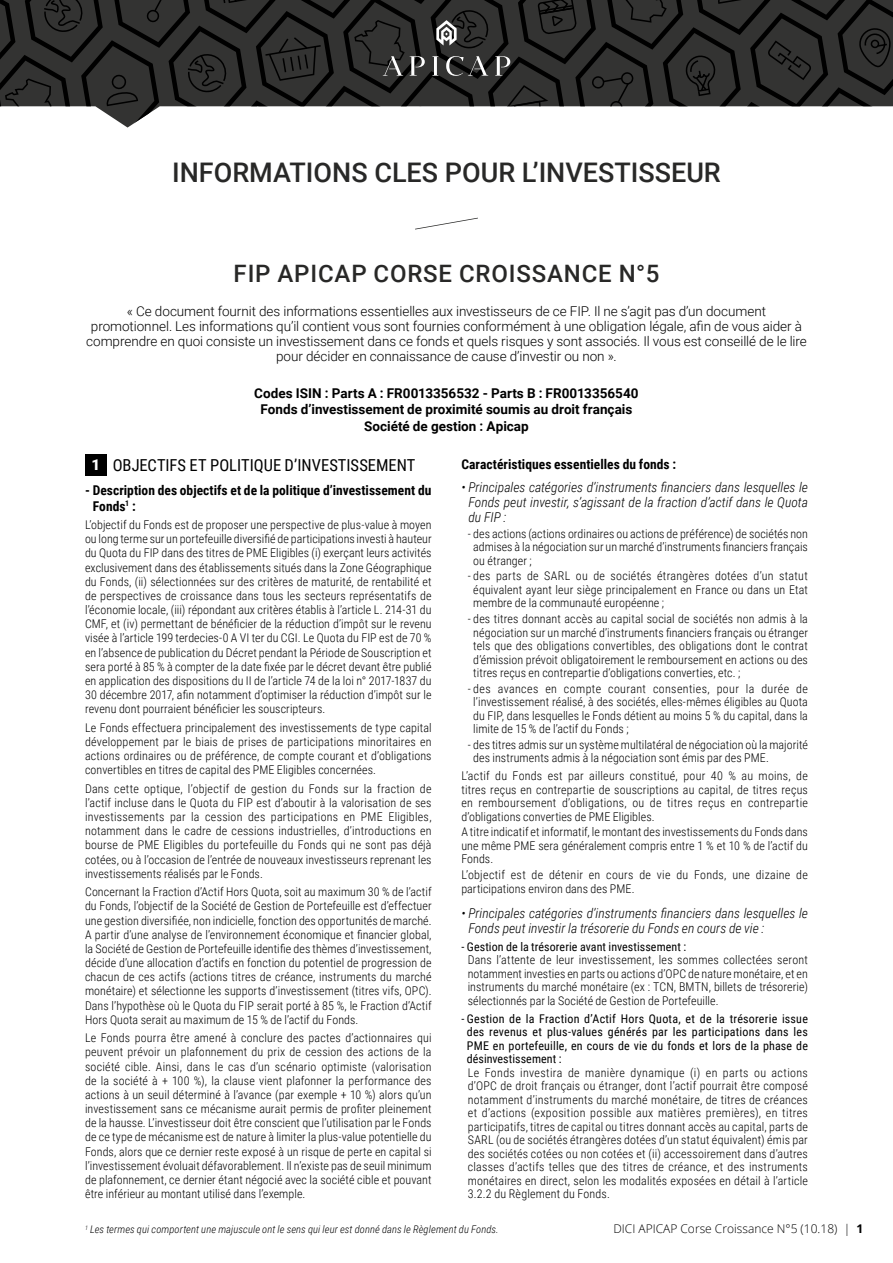
<style>
.page{position:relative;width:893px;height:1263px;background:#fff}
.page>*{position:absolute;margin:0;border:0;box-sizing:border-box;transform-origin:0 0}
.t1{font:500 27px "Roboto";color:#282827}
.t2{font:500 24px "Roboto";letter-spacing:.035em;color:#282827}
.t3{font:16.5px "Roboto Condensed";color:#000}
.t4{font:900 15px "Roboto";color:#fff}
.t5{font:300 13.5px/15px "Roboto";letter-spacing:-.005em;color:#000;text-align:center}
.t6{font:italic 300 13.5px/15px "Roboto Condensed";letter-spacing:.005em;color:#000;text-align:justify}
.t7{font:700 13.5px/16.5px "Roboto";letter-spacing:.005em;color:#000;text-align:center}
.t8{font:700 13.5px/15.6px "Roboto Condensed";letter-spacing:.005em;color:#000}
.t9{font:300 12px/14.1px "Roboto Condensed";letter-spacing:.005em;color:#000;text-align:justify}
.t10{font:12px/13.5px "Roboto Condensed";letter-spacing:.01em;color:#000;text-align:justify}
.t11{font:300 12px "Open Sans";color:#000}
.t12{font:italic 300 10.5px "Roboto Condensed";letter-spacing:.01em;color:#000}
.s1{font-weight:700}
</style>
<div class="page">
<svg style="left:415px;top:218px;width:63px;height:11px"></svg>
<svg style="left:0;top:0;width:893px;height:128px"></svg>
<div style="left:85px;top:454px;width:21px;height:21px;background:#000"></div>
<h1 class="t1" style="left:172px;top:153px;width:550px">INFORMATIONS CLES POUR L’INVESTISSEUR</h1>
<h2 class="t2" style="left:234px;top:256px;width:427px">FIP APICAP CORSE CROISSANCE N°5</h2>
<p class="t5" style="left:86px;top:303px;width:722px">« Ce document fournit des informations essentielles aux investisseurs de ce FIP. Il ne s’agit pas d’un document promotionnel. Les informations qu’il contient vous sont fournies conformément à une obligation légale, afin de vous aider à comprendre en quoi consiste un investissement dans ce fonds et quels risques y sont associés. Il vous est conseillé de le lire pour décider en connaissance de cause d’investir ou non ».</p>
<p class="t7" style="left:254px;top:384px;width:386px">Codes ISIN : Parts A : FR0013356532 - Parts B : FR0013356540<br>Fonds d’investissement de proximité soumis au droit français<br>Société de gestion : Apicap</p>
<h3 class="t3" style="left:113px;top:453px;width:304px">OBJECTIFS ET POLITIQUE D’INVESTISSEMENT</h3>
<p class="t8" style="left:93px;top:482px;width:340px;text-indent:-8px">- Description des objectifs et de la politique d’investissement du<br>Fonds<sup>1</sup> :</p>
<p class="t9" style="left:85px;top:517px;width:348px">L’objectif du Fonds est de proposer une perspective de plus-value à moyen ou long terme sur un portefeuille diversifié de participations investi à hauteur du Quota du FIP dans des titres de PME Eligibles (i) exerçant leurs activités exclusivement dans des établissements situés dans la Zone Géographique du Fonds, (ii) sélectionnées sur des critères de maturité, de rentabilité et de perspectives de croissance dans tous les secteurs représentatifs de l’économie locale, (iii) répondant aux critères établis à l’article L. 214-31 du CMF, et (iv) permettant de bénéficier de la réduction d’impôt sur le revenu visée à l’article 199 terdecies-0 A VI ter du CGI. Le Quota du FIP est de 70 % en l’absence de publication du Décret pendant la Période de Souscription et sera porté à 85 % à compter de la date fixée par le décret devant être publié en application des dispositions du II de l’article 74 de la loi n° 2017-1837 du 30 décembre 2017, afin notamment d’optimiser la réduction d’impôt sur le revenu dont pourraient bénéficier les souscripteurs.</p>
<p class="t9" style="left:85px;top:720px;width:348px">Le Fonds effectuera principalement des investissements de type capital développement par le biais de prises de participations minoritaires en actions ordinaires ou de préférence, de compte courant et d’obligations convertibles en titres de capital des PME Eligibles concernées.</p>
<p class="t9" style="left:85px;top:781px;width:348px">Dans cette optique, l’objectif de gestion du Fonds sur la fraction de l’actif incluse dans le Quota du FIP est d’aboutir à la valorisation de ses investissements par la cession des participations en PME Eligibles, notamment dans le cadre de cessions industrielles, d’introductions en bourse de PME Eligibles du portefeuille du Fonds qui ne sont pas déjà cotées, ou à l’occasion de l’entrée de nouveaux investisseurs reprenant les investissements réalisés par le Fonds.</p>
<p class="t9" style="left:85px;top:884px;width:348px">Concernant la Fraction d’Actif Hors Quota, soit au maximum 30 % de l’actif du Fonds, l’objectif de la Société de Gestion de Portefeuille est d’effectuer une gestion diversifiée, non indicielle, fonction des opportunités de marché.<br>A partir d’une analyse de l’environnement économique et financier global, la Société de Gestion de Portefeuille identifie des thèmes d’investissement, décide d’une allocation d’actifs en fonction du potentiel de progression de chacun de ces actifs (actions titres de créance, instruments du marché monétaire) et sélectionne les supports d’investissement (titres vifs, OPC).<br>Dans l’hypothèse où le Quota du FIP serait porté à 85 %, le Fraction d’Actif Hors Quota serait au maximum de 15 % de l’actif du Fonds.</p>
<p class="t9" style="left:85px;top:1030px;width:348px">Le Fonds pourra être amené à conclure des pactes d’actionnaires qui peuvent prévoir un plafonnement du prix de cession des actions de la société cible. Ainsi, dans le cas d’un scénario optimiste (valorisation de la société à + 100 %), la clause vient plafonner la performance des actions à un seuil déterminé à l’avance (par exemple + 10 %) alors qu’un investissement sans ce mécanisme aurait permis de profiter pleinement de la hausse. L’investisseur doit être conscient que l’utilisation par le Fonds de ce type de mécanisme est de nature à limiter la plus-value potentielle du Fonds, alors que ce dernier reste exposé à un risque de perte en capital si l’investissement évoluait défavorablement. Il n’existe pas de seuil minimum de plafonnement, ce dernier étant négocié avec la société cible et pouvant être inférieur au montant utilisé dans l’exemple.</p>
<p class="t4" style="left:91px;top:454px;width:10px">1</p>
<p class="t8" style="left:461px;top:455px;width:216px">Caractéristiques essentielles du fonds :</p>
<p class="t6" style="left:468px;top:479px;width:341px;text-indent:-7px">• Principales catégories d’instruments financiers dans lesquelles le Fonds peut investir, s’agissant de la fraction d’actif dans le Quota du FIP :</p>
<p class="t9" style="left:473px;top:526px;width:336px;line-height:13.5px;text-indent:-6px">- des actions (actions ordinaires ou actions de préférence) de sociétés non admises à la négociation sur un marché d’instruments financiers français ou étranger ;</p>
<p class="t9" style="left:473px;top:569px;width:336px;line-height:13.5px;text-indent:-6px">- des parts de SARL ou de sociétés étrangères dotées d’un statut équivalent ayant leur siège principalement en France ou dans un Etat membre de la communauté européenne ;</p>
<p class="t9" style="left:473px;top:612px;width:336px;line-height:13.5px;text-indent:-6px">- des titres donnant accès au capital social de sociétés non admis à la négociation sur un marché d’instruments financiers français ou étranger tels que des obligations convertibles, des obligations dont le contrat d’émission prévoit obligatoirement le remboursement en actions ou des titres reçus en contrepartie d’obligations converties, etc. ;</p>
<p class="t9" style="left:473px;top:681px;width:336px;line-height:13.5px;text-indent:-6px">- des avances en compte courant consenties, pour la durée de l’investissement réalisé, à des sociétés, elles-mêmes éligibles au Quota du FIP, dans lesquelles le Fonds détient au moins 5 % du capital, dans la limite de 15 % de l’actif du Fonds ;</p>
<p class="t9" style="left:473px;top:737px;width:336px;line-height:13.5px;text-indent:-6px">- des titres admis sur un système multilatéral de négociation où la majorité des instruments admis à la négociation sont émis par des PME.</p>
<p class="t9" style="left:461px;top:769px;width:348px;line-height:13.5px">L’actif du Fonds est par ailleurs constitué, pour 40 % au moins, de titres reçus en contrepartie de souscriptions au capital, de titres reçus en remboursement d’obligations, ou de titres reçus en contrepartie d’obligations converties de PME Eligibles.</p>
<p class="t9" style="left:461px;top:825px;width:348px;line-height:13.5px">A titre indicatif et informatif, le montant des investissements du Fonds dans une même PME sera généralement compris entre 1 % et 10 % de l’actif du Fonds.</p>
<p class="t9" style="left:461px;top:867px;width:348px;line-height:13.5px">L’objectif est de détenir en cours de vie du Fonds, une dizaine de participations environ dans des PME.</p>
<p class="t6" style="left:468px;top:905px;width:341px;text-indent:-7px">• Principales catégories d’instruments financiers dans lesquelles le<br>Fonds peut investir la trésorerie du Fonds en cours de vie :</p>
<p class="t10" style="left:461px;top:939px;width:226px">- Gestion de la trésorerie avant investissement :</p>
<p class="t9" style="left:468px;top:953px;width:342px;line-height:13.5px">Dans l’attente de leur investissement, les sommes collectées seront notamment investies en parts ou actions d’OPC de nature monétaire, et en instruments du marché monétaire (ex : TCN, BMTN, billets de trésorerie) sélectionnés par la Société de Gestion de Portefeuille.</p>
<p class="t10" style="left:467px;top:1011px;width:343px;text-indent:-5px">- Gestion de la Fraction d’Actif Hors Quota, et de la trésorerie issue des revenus et plus-values générés par les participations dans les PME en portefeuille, en cours de vie du fonds et lors de la phase de désinvestissement :</p>
<p class="t9" style="left:468px;top:1065px;width:342px;line-height:13.5px">Le Fonds investira de manière dynamique (i) en parts ou actions d’OPC de droit français ou étranger, dont l’actif pourrait être composé notamment d’instruments du marché monétaire, de titres de créances et d’actions (exposition possible aux matières premières), en titres participatifs, titres de capital ou titres donnant accès au capital, parts de SARL (ou de sociétés étrangères dotées d’un statut équivalent) émis par des sociétés cotées ou non cotées et (ii) accessoirement dans d’autres classes d’actifs telles que des titres de créance, et des instruments monétaires en direct, selon les modalités exposées en détail à l’article 3.2.2 du Règlement du Fonds.</p>
<p class="t12" style="left:85px;top:1222px;width:415px"><sup>1</sup> Les termes qui comportent une majuscule ont le sens qui leur est donné dans le Règlement du Fonds.</p>
<p class="t11" style="left:613px;top:1220px;width:251px">DICI APICAP Corse Croissance N°5 (10.18) | <span class="s1">1</span></p>
</div>
